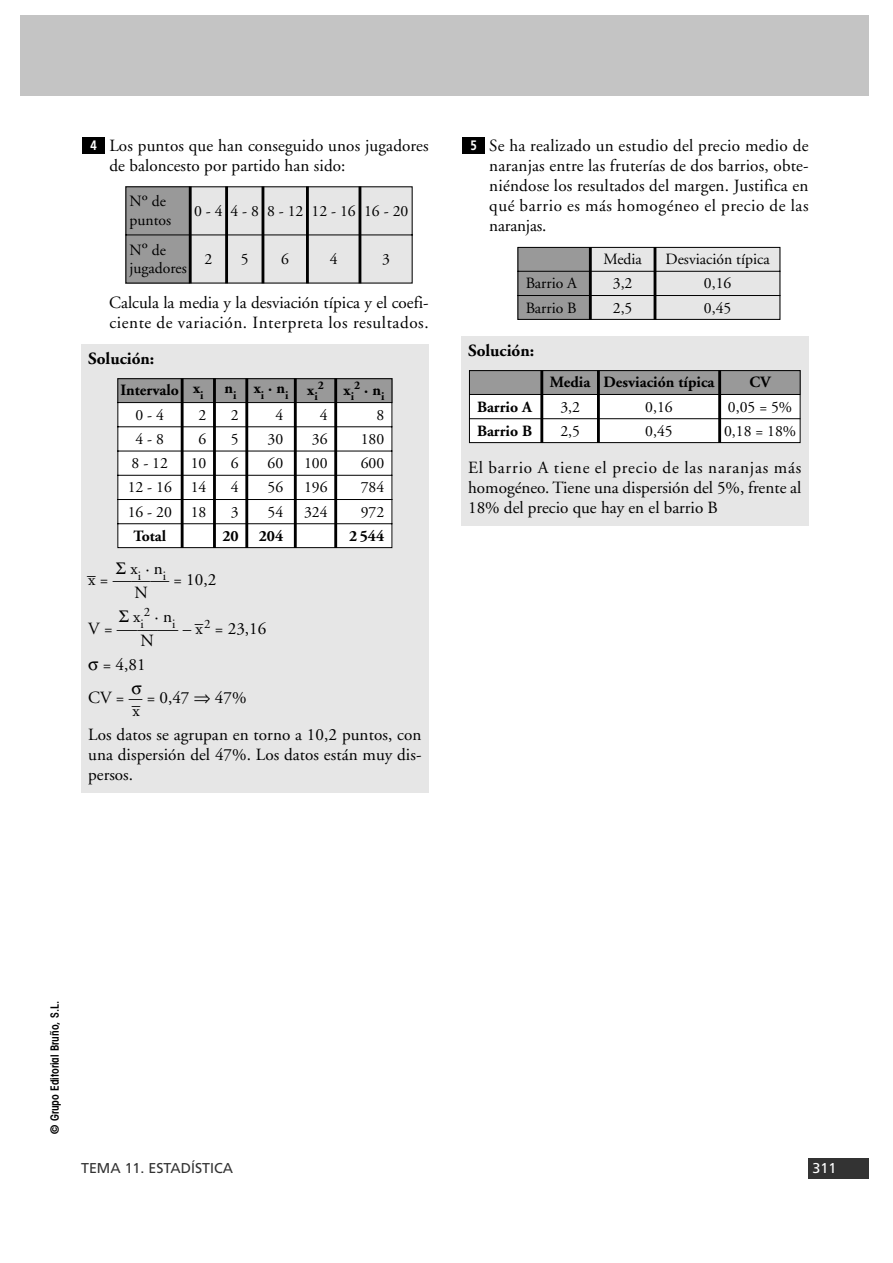
<style>
.page{position:relative;width:893px;height:1263px;background:#fff}
.page>*{position:absolute;margin:0;border:0;box-sizing:border-box;transform-origin:0 0}
.t1{font:17.1px/20px "Adobe Garamond";letter-spacing:.005em;color:#000}
.t2{font:17.1px/20px "Adobe Garamond";letter-spacing:.025em;color:#000}
.t3{font:700 17.1px "Adobe Garamond";color:#000}
.t4{font:17.1px "Anaya Math 1";color:#000}
.t5{font:15.6px/24.3px "Adobe Garamond";color:#000}
.t6{font:700 15.6px/26.2px "Adobe Garamond";color:#000;text-align:center}
.t7{font:14.25px "Frutiger";color:#333}
.t8{font:14.25px "Frutiger";color:#fff}
.t9{font:700 13.65px "Frutiger";color:#fff;scale:.83 1}
.t10{font:700 11.7px "Adobe Garamond";color:#000}
.t11{font:600 condensed 11.4px "Avant Garde";color:#000}
.s1{font-size:15.6px}
.s2{font-weight:400}
.s3{font-family:"Anaya Math 1"}
</style>
<div class="page">
<div style="left:808px;top:1158px;width:61px;height:20px;background:#333"></div>
<div style="left:20px;top:15px;width:849px;height:81px;background:#c4c4c4"></div>
<div style="left:461px;top:336px;width:347px;height:190px;background:#e6e6e6"></div>
<div style="left:462px;top:137px;width:22px;height:17px;background:#000"></div>
<div style="left:81px;top:345px;width:347px;height:448px;background:#e6e6e6"></div>
<div style="left:82px;top:137px;width:23px;height:17px;background:#000"></div>
<svg style="left:117px;top:378px;width:276px;height:170px;background:#e2e2e2"></svg>
<hr style="left:181px;top:378px;width:2px;height:170px;background:#000">
<hr style="left:213px;top:378px;width:3px;height:170px;background:#000">
<hr style="left:245px;top:378px;width:3px;height:170px;background:#000">
<hr style="left:294px;top:378px;width:3px;height:170px;background:#000">
<hr style="left:334px;top:378px;width:3px;height:170px;background:#000">
<svg style="left:125px;top:186px;width:656px;height:134px"></svg>
<hr style="left:589px;top:247px;width:2px;height:73px;background:#000">
<hr style="left:653px;top:247px;width:3px;height:73px;background:#000">
<div style="left:469px;top:370px;width:129px;height:24px;background:#999"></div>
<div style="left:469px;top:394px;width:73px;height:25px;background:#fff"></div>
<div style="left:542px;top:394px;width:56px;height:25px;background:#fff"></div>
<div style="left:469px;top:419px;width:73px;height:24px;background:#fff"></div>
<div style="left:542px;top:419px;width:56px;height:24px;background:#fff"></div>
<div style="left:598px;top:370px;width:121px;height:24px;background:#999"></div>
<div style="left:598px;top:394px;width:121px;height:25px;background:#fff"></div>
<div style="left:598px;top:419px;width:121px;height:24px;background:#fff"></div>
<div style="left:719px;top:370px;width:81px;height:24px;background:#999"></div>
<div style="left:719px;top:394px;width:81px;height:25px;background:#fff"></div>
<div style="left:719px;top:419px;width:81px;height:24px;background:#fff"></div>
<hr style="left:469px;top:394px;width:331px;height:1px;background:#000">
<hr style="left:469px;top:418px;width:331px;height:1px;background:#000">
<hr style="left:540px;top:370px;width:3px;height:73px;background:#000">
<hr style="left:718px;top:370px;width:3px;height:73px;background:#000">
<hr style="left:597px;top:370px;width:3px;height:73px;background:#000">
<div style="left:469px;top:370px;width:331px;height:73px;border:1px solid #000"></div>
<p class="t9" style="left:90px;top:139px;width:9px">4</p>
<p class="t1" style="left:109px;top:137px;width:321px">Los puntos que han conseguido unos jugadores de baloncesto por partido han sido:</p>
<p class="t5" style="left:130px;top:194px;width:43px;line-height:18.5px">Nº de puntos</p>
<p class="t5" style="left:194px;top:200px;width:30px">0 - 4</p>
<p class="t5" style="left:130px;top:242px;width:59px;line-height:18.5px">Nº de jugadores</p>
<p class="t5" style="left:204px;top:248px;width:9px">2</p>
<p class="t5" style="left:230px;top:200px;width:30px">4 - 8</p>
<p class="t5" style="left:241px;top:248px;width:9px">5</p>
<p class="t5" style="left:267px;top:200px;width:38px">8 - 12</p>
<p class="t5" style="left:281px;top:248px;width:9px">6</p>
<p class="t5" style="left:311px;top:200px;width:46px">12 - 16</p>
<p class="t5" style="left:330px;top:248px;width:9px">4</p>
<p class="t5" style="left:364px;top:200px;width:46px">16 - 20</p>
<p class="t5" style="left:382px;top:248px;width:9px">3</p>
<p class="t2" style="left:109px;top:294px;width:321px">Calcula la media y la desviación típica y el coefi&shy;ciente de variación. Interpreta los resultados.</p>
<p class="t3" style="left:88px;top:352px;width:68px">Solución:</p>
<p class="t10" style="left:318px;top:381px;width:8px">2</p>
<p class="t5" style="left:304px;top:404px;width:25px;text-align:right">4<br>36<br>100<br>196</p>
<p class="t6" style="left:343px;top:378px;width:12px">x<sub>i</sub></p>
<p class="t10" style="left:354px;top:386px;width:32px">2 <span class="s1">· n</span>i</p>
<p class="t5" style="left:360px;top:404px;width:25px;text-align:justify;text-indent:16px">8<br>180<br>600<br>784</p>
<p class="t6" style="left:121px;top:379px;width:60px">Intervalo</p>
<p class="t6" style="left:254px;top:377px;width:36px">x<sub>i</sub> · n<sub>i</sub></p>
<p class="t5" style="left:135px;top:404px;width:30px">0 - 4</p>
<p class="t5" style="left:275px;top:404px;width:9px">4</p>
<p class="t5" style="left:135px;top:428px;width:30px">4 - 8</p>
<p class="t5" style="left:267px;top:428px;width:17px">30</p>
<p class="t5" style="left:132px;top:452px;width:38px">8 - 12</p>
<p class="t5" style="left:267px;top:452px;width:17px">60</p>
<p class="t5" style="left:128px;top:477px;width:46px">12 - 16</p>
<p class="t5" style="left:267px;top:477px;width:17px">56</p>
<p class="t6" style="left:133px;top:524px;width:34px">Total</p>
<p class="t6" style="left:259px;top:524px;width:26px">204</p>
<p class="t6" style="left:225px;top:377px;width:16px">n<sub>i<br></sub><span class="s2">2</span></p>
<p class="t5" style="left:231px;top:428px;width:9px;text-align:justify">5<br>6<br>4</p>
<p class="t6" style="left:222px;top:524px;width:18px">20</p>
<p class="t6" style="left:193px;top:377px;width:15px">x<sub>i<br></sub><span class="s2">2</span></p>
<p class="t5" style="left:191px;top:428px;width:17px;text-align:center">6<br>10<br>14<br>18</p>
<p class="t6" style="left:307px;top:378px;width:12px">x<sub>i</sub></p>
<p class="t5" style="left:128px;top:501px;width:46px">16 - 20</p>
<p class="t5" style="left:267px;top:501px;width:17px">54</p>
<p class="t5" style="left:231px;top:501px;width:9px">3</p>
<p class="t5" style="left:304px;top:501px;width:25px">324</p>
<p class="t5" style="left:360px;top:501px;width:25px">972</p>
<p class="t6" style="left:349px;top:524px;width:37px">2 544</p>
<p class="t1" style="left:116px;top:560px;width:52px"><span class="s3">S</span> x<sub>i</sub> · n<sub>i</sub></p>
<p class="t1" style="left:134px;top:575px;width:83px;line-height:12.8px;text-indent:-47px">x– = ——— = 10,2<br>N</p>
<p class="t1" style="left:119px;top:608px;width:55px"><span class="s3">S</span> x<sub>i</sub><sup>2</sup> · n</p>
<p class="t1" style="left:140px;top:623px;width:127px;line-height:12.8px;text-indent:-52px">V = ———<sup>i</sup> – x–<sup>2</sup> = 23,16<br>N</p>
<p class="t1" style="left:88px;top:656px;width:59px"><span class="s3">q</span> = 4,81</p>
<p class="t4" style="left:131px;top:681px;width:12px">q</p>
<p class="t1" style="left:88px;top:689px;width:160px">CV = — = 0,47 <span class="s3">ò</span> 47%</p>
<p class="t1" style="left:88px;top:696px;width:335px;line-height:26.8px;text-indent:44px">x–<br>Los datos se agrupan en torno a 10,2 puntos, con</p>
<p class="t1" style="left:88px;top:746px;width:335px">una dispersión del 47%. Los datos están muy dis&shy;persos.</p>
<p class="t9" style="left:470px;top:139px;width:9px">5</p>
<p class="t1" style="left:489px;top:137px;width:321px;text-align:justify">Se ha realizado un estudio del precio medio de naranjas entre las fruterías de dos barrios, obte&shy;niéndose los resultados del margen. Justifica en qué barrio es más homogéneo el precio de las naranjas.</p>
<p class="t5" style="left:603px;top:248px;width:40px">Media</p>
<p class="t5" style="left:525px;top:273px;width:53px">Barrio A</p>
<p class="t5" style="left:613px;top:273px;width:21px">3,2</p>
<p class="t5" style="left:525px;top:297px;width:53px">Barrio B</p>
<p class="t5" style="left:613px;top:297px;width:21px">2,5</p>
<p class="t5" style="left:665px;top:248px;width:105px">Desviación típica</p>
<p class="t5" style="left:704px;top:273px;width:29px">0,16<br>0,45</p>
<p class="t3" style="left:468px;top:343px;width:68px">Solución:</p>
<p class="t6" style="left:550px;top:371px;width:42px">Media</p>
<p class="t6" style="left:477px;top:395px;width:56px">Barrio A</p>
<p class="t5" style="left:560px;top:396px;width:21px">3,2</p>
<p class="t6" style="left:477px;top:419px;width:57px">Barrio B</p>
<p class="t5" style="left:560px;top:420px;width:21px">2,5</p>
<p class="t6" style="left:603px;top:371px;width:112px">Desviación típica</p>
<p class="t5" style="left:645px;top:396px;width:29px">0,16<br>0,45</p>
<p class="t6" style="left:749px;top:371px;width:22px">CV</p>
<p class="t5" style="left:724px;top:396px;width:74px">0,05 = 5%<br>0,18 = 18%</p>
<p class="t1" style="left:468px;top:459px;width:335px;text-align:justify">El barrio A tiene el precio de las naranjas más homogéneo. Tiene una dispersión del 5%, frente al 18% del precio que hay en el barrio B</p>
<p class="t11" style="left:50px;top:1134px;width:134px;rotate:-90deg">© Grupo Editorial Bruño, S.L.</p>
<p class="t7" style="left:81px;top:1163px;width:154px">TEMA 11. ESTADÍSTICA</p>
<p class="t8" style="left:812px;top:1163px;width:25px">311</p>
</div>
